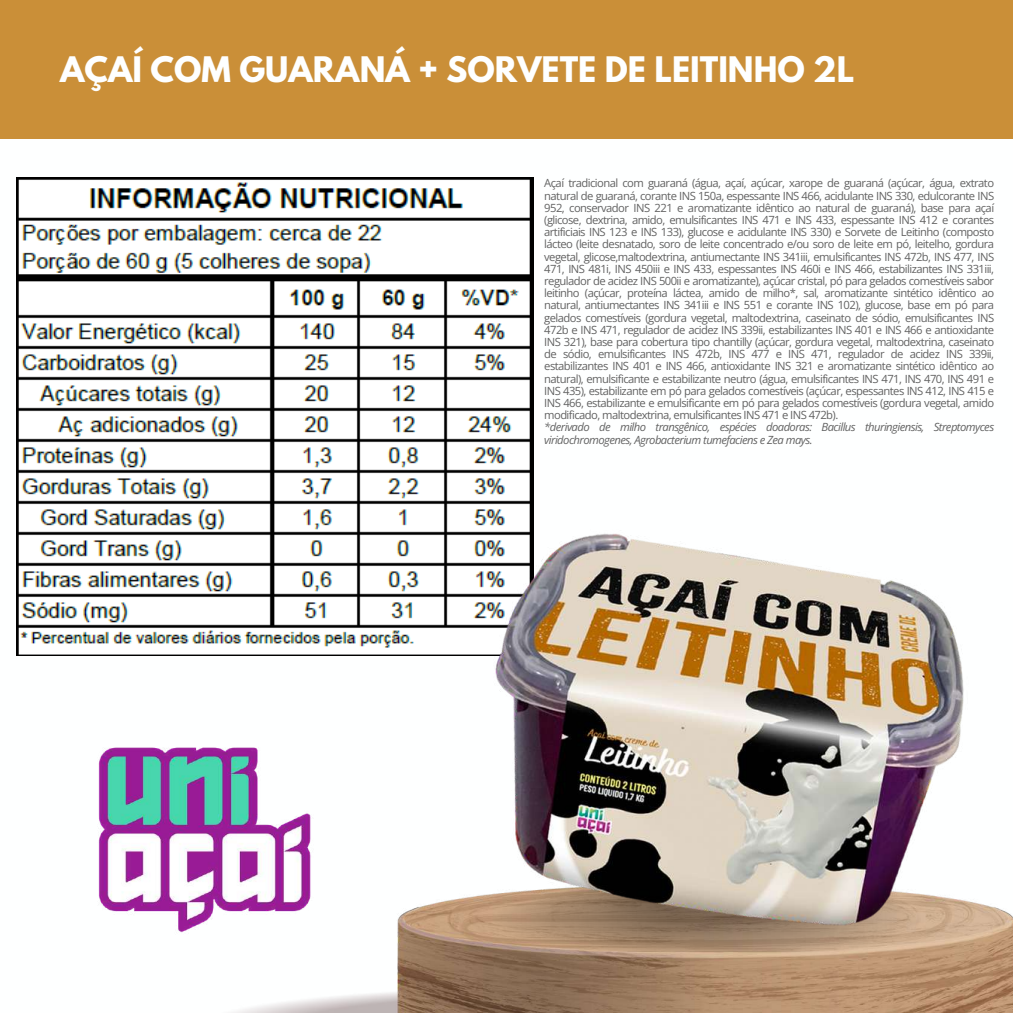
<style>
.page{position:relative;width:1013px;height:1013px;background:#fff}
.page>*{position:absolute;margin:0;border:0;box-sizing:border-box;transform-origin:0 0}
.t1{font:700 31.12px "League Spartan";color:#feffff}
.t2{font:11.25px/12.2px "Open Sans";letter-spacing:-.05em;color:#626262;text-align:justify}
.t3{font:italic 11.25px/12.2px "Open Sans";letter-spacing:-.05em;color:#626262}
</style>
<div class="page">
<img style="left:16px;top:178px;width:518px;height:386px">
<img style="left:16px;top:564px;width:429px;height:448px">
<div style="left:0;top:0;width:1012px;height:139px;background:#ca8f38"></div>
<img style="left:445px;top:445px;width:567px;height:567px">
<h1 class="t1" style="left:60px;top:54px;width:795px">AÇAÍ COM GUARANÁ + SORVETE DE LEITINHO 2L</h1>
<p class="t2" style="left:544px;top:177px;width:451px">Açaí tradicional com guaraná (água, açaí, açúcar, xarope de guaraná (açúcar, água, extrato natural de guaraná, corante INS 150a, espessante INS 466, acidulante INS 330, edulcorante INS 952, conservador INS 221 e aromatizante idêntico ao natural de guaraná), base para açaí (glicose, dextrina, amido, emulsificantes INS 471 e INS 433, espessante INS 412 e corantes artificiais INS 123 e INS 133), glucose e acidulante INS 330) e Sorvete de Leitinho (composto lácteo (leite desnatado, soro de leite concentrado e/ou soro de leite em pó, leitelho, gordura vegetal, glicose,maltodextrina, antiumectante INS 341iii, emulsificantes INS 472b, INS 477, INS 471, INS 481i, INS 450iii e INS 433, espessantes INS 460i e INS 466, estabilizantes INS 331iii, regulador de acidez INS 500ii e aromatizante), açúcar cristal, pó para gelados comestíveis sabor leitinho (açúcar, proteína láctea, amido de milho*, sal, aromatizante sintético idêntico ao natural, antiumectantes INS 341iii e INS 551 e corante INS 102), glucose, base em pó para gelados comestíveis (gordura vegetal, maltodextrina, caseinato de sódio, emulsificantes INS 472b e INS 471, regulador de acidez INS 339ii, estabilizantes INS 401 e INS 466 e antioxidante INS 321), base para cobertura tipo chantilly (açúcar, gordura vegetal, maltodextrina, caseinato de sódio, emulsificantes INS 472b, INS 477 e INS 471, regulador de acidez INS 339ii, estabilizantes INS 401 e INS 466, antioxidante INS 321 e aromatizante sintético idêntico ao natural), emulsificante e estabilizante neutro (água, emulsificantes INS 471, INS 470, INS 491 e INS 435), estabilizante em pó para gelados comestíveis (açúcar, espessantes INS 412, INS 415 e INS 466, estabilizante e emulsificante em pó para gelados comestíveis (gordura vegetal, amido modificado, maltodextrina, emulsificantes INS 471 e INS 472b).</p>
<p class="t3" style="left:544px;top:421px;width:451px">*derivado de milho transgênico, espécies doadoras: Bacillus thuringiensis, Streptomyces viridochromogenes, Agrobacterium tumefaciens e Zea mays.</p>
</div>
